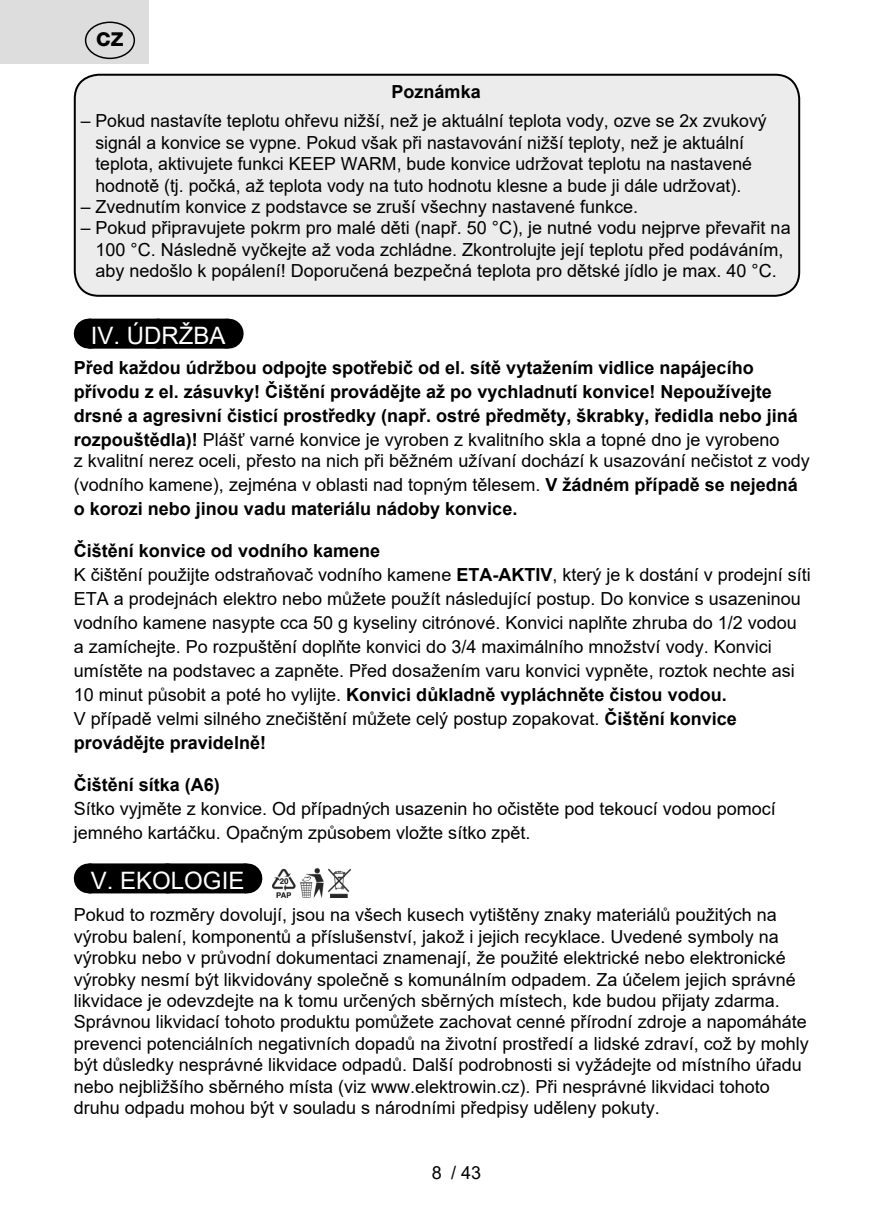
<style>
.page{position:relative;width:874px;height:1225px;background:#fff}
.page>*{position:absolute;margin:0;border:0;box-sizing:border-box;transform-origin:0 0}
.Grafický_nadpis_ETA{font:24px "Arial";color:#fff}
.t1{font:800 19.2px "Helvetica Neue OT";color:#000}
.Normální{font:18px/21.4px "Arial";color:#000}
.Normální-2{font:700 18px/24px "Arial";color:#000}
.s1{font-weight:400}
.s2{font-weight:700}
</style>
<div class="page">
<div style="left:89px;top:319px;width:138px;height:30px;background:#000"></div>
<svg style="left:158px;top:348px;width:35px;height:1px"></svg>
<hr style="left:227px;top:319px;width:1px;height:30px;background:#000">
<div style="left:89px;top:863px;width:157px;height:30px;background:#000"></div>
<svg style="left:167px;top:863px;width:40px;height:1px"></svg>
<hr style="left:246px;top:863px;width:1px;height:30px;background:#000">
<div style="left:75px;top:75px;width:723px;height:221px;background:#ececec;border-radius:24px"></div>
<div style="left:74px;top:74px;width:725px;height:223px;border:2px solid #000;border-radius:24px"></div>
<img style="left:272px;top:868px;width:80px;height:30px">
<div style="left:0;top:0;width:148px;height:64px;background:#ddd"></div>
<div style="left:85px;top:22px;width:50px;height:37px;border:1px solid #000;border-radius:50%"></div>
<p class="t1" style="left:96px;top:28px;width:29px">CZ</p>
<p class="Normální-2" style="left:391px;top:80px;width:91px">Poznámka</p>
<p class="Normální" style="left:81px;top:110px;width:687px;text-align:center">– Pokud nastavíte teplotu ohřevu nižší, než je aktuální teplota vody, ozve se 2x zvukový signál a konvice se vypne. Pokud však při nastavování nižší teploty, než je aktuální teplota, aktivujete funkci KEEP WARM, bude konvice udržovat teplotu na nastavené hodnotě (tj. počká, až teplota vody na tuto hodnotu klesne a bude ji dále udržovat).</p>
<p class="Normální" style="left:81px;top:196px;width:558px">– Zvednutím konvice z podstavce se zruší všechny nastavené funkce.</p>
<p class="Normální" style="left:81px;top:217px;width:711px;text-align:center">– Pokud připravujete pokrm pro malé děti (např. 50 °C), je nutné vodu nejprve převařit na<br>100 °C. Následně vyčkejte až voda zchládne. Zkontrolujte její teplotu před podáváním, aby nedošlo k popálení! Doporučená bezpečná teplota pro dětské jídlo je max. 40 °C.</p>
<p class="Grafický_nadpis_ETA" style="left:91px;top:319px;width:136px">IV. ÚDRŽBA</p>
<p class="Normální-2" style="left:74px;top:355px;width:725px">Před každou údržbou odpojte spotřebič od el. sítě vytažením vidlice napájecího přívodu z el. zásuvky! Čištění provádějte až po vychladnutí konvice! Nepoužívejte drsné a agresivní čisticí prostředky (např. ostré předměty, škrabky, ředidla nebo jiná rozpouštědla)! <span class="s1">Plášť varné konvice je vyroben z kvalitního skla a topné dno je vyrobeno</span></p>
<p class="Normální" style="left:74px;top:449px;width:737px;line-height:24px">z kvalitní nerez oceli, přesto na nich při běžném užívaní dochází k usazování nečistot z vody (vodního kamene), zejména v oblasti nad topným tělesem. <span class="s2">V žádném případě se nejedná o korozi nebo jinou vadu materiálu nádoby konvice.</span></p>
<p class="Normální-2" style="left:74px;top:539px;width:308px">Čištění konvice od vodního kamene</p>
<p class="Normální" style="left:74px;top:563px;width:738px;line-height:24px">K čištění použijte odstraňovač vodního kamene <span class="s2">ETA-AKTIV</span>, který je k dostání v prodejní síti ETA a prodejnách elektro nebo můžete použít následující postup. Do konvice s usazeninou vodního kamene nasypte cca 50 g kyseliny citrónové. Konvici naplňte zhruba do 1/2 vodou a zamíchejte. Po rozpuštění doplňte konvici do 3/4 maximálního množství vody. Konvici umístěte na podstavec a zapněte. Před dosažením varu konvici vypněte, roztok nechte asi 10 minut působit a poté ho vylijte. <span class="s2">Konvici důkladně vypláchněte čistou vodou.<br></span>V případě velmi silného znečištění můžete celý postup zopakovat. <span class="s2">Čištění konvice provádějte pravidelně!</span></p>
<p class="Normální-2" style="left:74px;top:773px;width:148px">Čištění sítka (A6)</p>
<p class="Normální" style="left:74px;top:798px;width:703px">Sítko vyjměte z konvice. Od případných usazenin ho očistěte pod tekoucí vodou pomocí</p>
<p class="Normální" style="left:74px;top:822px;width:458px">jemného kartáčku. Opačným způsobem vložte sítko zpět.</p>
<p class="Grafický_nadpis_ETA" style="left:91px;top:863px;width:155px">V. EKOLOGIE</p>
<p class="Normální" style="left:74px;top:904px;width:736px">Pokud to rozměry dovolují, jsou na všech kusech vytištěny znaky materiálů použitých na výrobu balení, komponentů a příslušenství, jakož i jejich recyklace. Uvedené symboly na výrobku nebo v průvodní dokumentaci znamenají, že použité elektrické nebo elektronické výrobky nesmí být likvidovány společně s komunálním odpadem. Za účelem jejich správné likvidace je odevzdejte na k tomu určených sběrných místech, kde budou přijaty zdarma.<br>Správnou likvidací tohoto produktu pomůžete zachovat cenné přírodní zdroje a napomáháte prevenci potenciálních negativních dopadů na životní prostředí a lidské zdraví, což by mohly být důsledky nesprávné likvidace odpadů. Další podrobnosti si vyžádejte od místního úřadu nebo nejbližšího sběrného místa (viz www.elektrowin.cz). Při nesprávné likvidaci tohoto druhu odpadu mohou být v souladu s národními předpisy uděleny pokuty.</p>
<p class="Normální" style="left:432px;top:1161px;width:51px">8 / 43</p>
</div>
